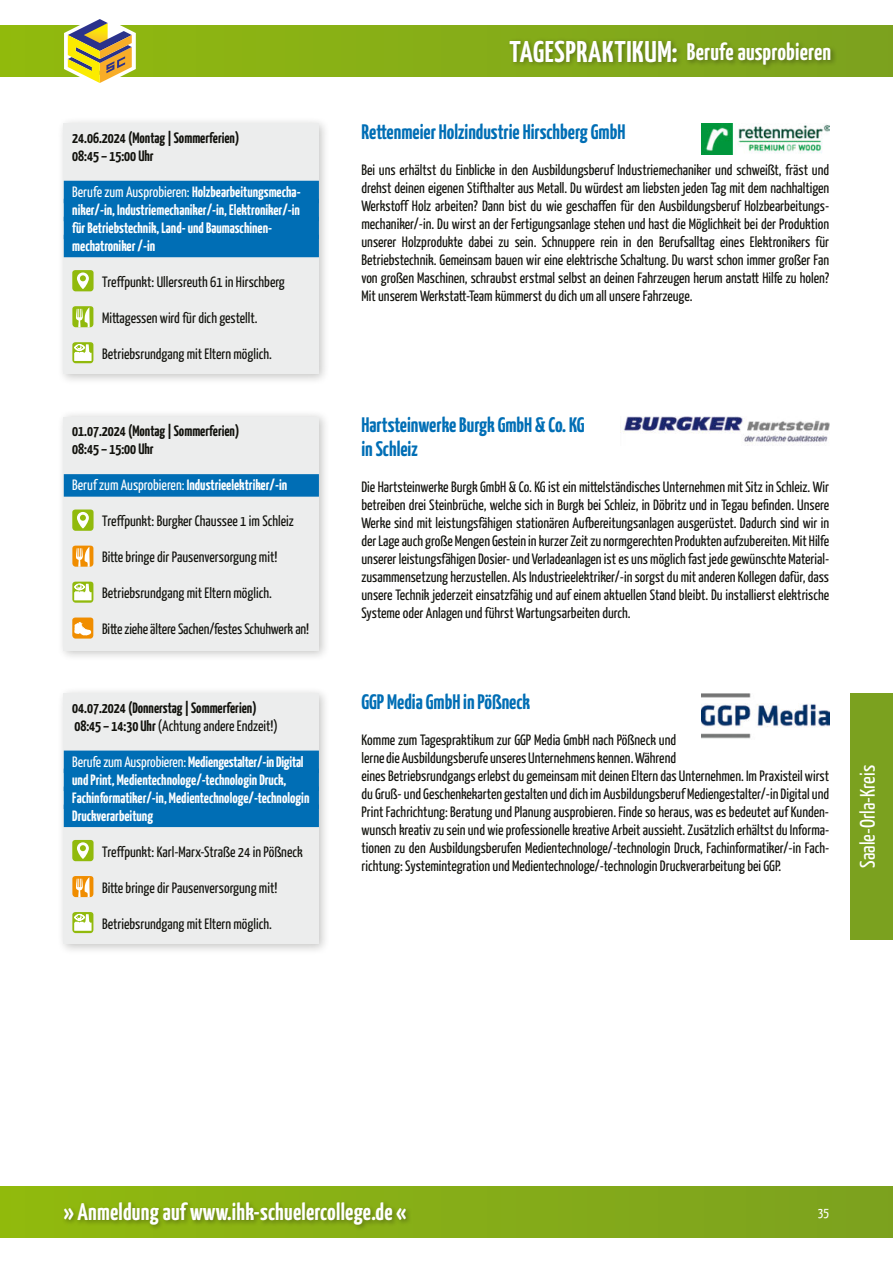
<style>
.page{position:relative;width:893px;height:1263px;background:#fff}
.page>*{position:absolute;margin:0;border:0;box-sizing:border-box;transform-origin:0 0}
.t1{font:700 24px "Yanone Kaffeesatz";letter-spacing:.01em;color:#fff}
.t2{font:700 21px/24px "Yanone Kaffeesatz";color:#006eb5}
.t3{font:21px "Yanone Kaffeesatz";color:#fff}
.t4{font:15px/18px "Yanone Kaffeesatz";color:#12120d;text-align:justify}
.t5{font:700 15px/18px "Yanone Kaffeesatz";color:#fff}
.t6{font:700 15px/18px "Yanone Kaffeesatz";color:#12120d}
.t7{font:13.5px "Yanone Kaffeesatz";color:#fff}
.s1{font-weight:400}
.s2{font-size:30px}
</style>
<div class="page">
<div style="left:850px;top:693px;width:43px;height:247px;background:#7ba11f"></div>
<div style="left:0;top:26px;width:893px;height:51px;background:linear-gradient(to right,#91ba0e,#7ca11f)"></div>
<svg style="left:64px;top:19px;width:72px;height:64px"></svg>
<div style="left:0;top:1186px;width:893px;height:51px;background:linear-gradient(to right,#91ba0e,#7ca120)"></div>
<div style="left:62px;top:1200px;width:350px;height:31px;background:#12120d;opacity:.35"></div>
<div style="left:507px;top:38px;width:330px;height:34px;background:#12120d;opacity:.35"></div>
<div style="left:57px;top:116px;width:273px;height:269px;background:#12120d;opacity:.25"></div>
<div style="left:64px;top:123px;width:255px;height:251px;background:#eceded"></div>
<div style="left:64px;top:181px;width:255px;height:22px;background:#006eb5"></div>
<div style="left:64px;top:199px;width:255px;height:22px;background:#006eb5"></div>
<div style="left:64px;top:217px;width:255px;height:22px;background:#006eb5"></div>
<div style="left:64px;top:235px;width:255px;height:22px;background:#006eb5"></div>
<div style="left:72px;top:270px;width:22px;height:21px;background:#91ba0c;border-radius:3px"></div>
<svg style="left:77px;top:272px;width:12px;height:17px"></svg>
<div style="left:72px;top:306px;width:21px;height:21px;background:#91ba0c;border-radius:3px"></div>
<svg style="left:76px;top:307px;width:14px;height:20px"></svg>
<div style="left:72px;top:342px;width:21px;height:21px;background:#91ba0c;border-radius:3px"></div>
<svg style="left:74px;top:344px;width:18px;height:17px"></svg>
<img style="left:702px;top:123px;width:127px;height:32px">
<div style="left:57px;top:410px;width:273px;height:252px;background:#12120d;opacity:.25"></div>
<div style="left:64px;top:417px;width:255px;height:234px;background:#eceded"></div>
<div style="left:64px;top:474px;width:255px;height:23px;background:#006eb5"></div>
<div style="left:72px;top:509px;width:22px;height:22px;background:#91ba0c;border-radius:3px"></div>
<svg style="left:77px;top:512px;width:12px;height:16px"></svg>
<div style="left:72px;top:546px;width:21px;height:21px;background:#f08d00;border-radius:3px"></div>
<svg style="left:76px;top:547px;width:14px;height:20px"></svg>
<svg style="left:72px;top:582px;width:21px;height:21px"></svg>
<svg style="left:74px;top:584px;width:18px;height:16px"></svg>
<div style="left:72px;top:617px;width:21px;height:22px;background:#f08d00;border-radius:3px"></div>
<svg style="left:74px;top:622px;width:17px;height:13px"></svg>
<img style="left:623px;top:417px;width:206px;height:27px">
<div style="left:57px;top:686px;width:273px;height:269px;background:#12120d;opacity:.25"></div>
<div style="left:64px;top:693px;width:255px;height:251px;background:#eceded"></div>
<div style="left:64px;top:750px;width:255px;height:23px;background:#006eb5"></div>
<div style="left:64px;top:768px;width:255px;height:23px;background:#006eb5"></div>
<div style="left:64px;top:786px;width:255px;height:23px;background:#006eb5"></div>
<div style="left:64px;top:804px;width:255px;height:23px;background:#006eb5"></div>
<div style="left:72px;top:840px;width:22px;height:21px;background:#91ba0c;border-radius:3px"></div>
<svg style="left:77px;top:842px;width:12px;height:17px"></svg>
<div style="left:72px;top:876px;width:21px;height:21px;background:#f08d00;border-radius:3px"></div>
<svg style="left:76px;top:877px;width:14px;height:20px"></svg>
<div style="left:72px;top:912px;width:21px;height:21px;background:#91ba0c;border-radius:3px"></div>
<svg style="left:74px;top:914px;width:18px;height:17px"></svg>
<img style="left:702px;top:693px;width:127px;height:46px">
<p class="t6" style="left:72px;top:129px;width:169px">24.06.2024 (montag | Sommerferien)<br>08:45 – 15:00 uhr</p>
<p class="t5" style="left:72px;top:183px;width:230px"><span class="s1">Berufe zum Ausprobieren:</span> Holzbearbeitungsmecha&shy;niker/-in, industriemechaniker/-in, Elektroniker/-in für Betriebstechnik, Land- und Baumaschinen&shy;mechatroniker /-in</p>
<p class="t4" style="left:102px;top:273px;width:184px">Treffpunkt: Ullersreuth 61 in Hirschberg</p>
<p class="t4" style="left:102px;top:309px;width:157px">Mittagessen wird für dich gestellt .</p>
<p class="t4" style="left:102px;top:345px;width:171px">Betriebsrundgang mit Eltern möglich .</p>
<p class="t6" style="left:72px;top:422px;width:169px">01.07.2024 (montag | Sommerferien)<br>08:45 – 15:00 uhr</p>
<p class="t5" style="left:72px;top:476px;width:216px"><span class="s1">Beruf zum Ausprobieren:</span> industrieelektriker/-in</p>
<p class="t4" style="left:102px;top:512px;width:193px">Treffpunkt: Burgker Chaussee 1 im Schleiz</p>
<p class="t4" style="left:102px;top:548px;width:177px">Bitte bringe dir Pausenversorgung mit!</p>
<p class="t4" style="left:102px;top:584px;width:171px">Betriebsrundgang mit Eltern möglich .</p>
<p class="t4" style="left:102px;top:620px;width:208px">Bitte ziehe ältere Sachen/festes Schuhwerk an!</p>
<p class="t6" style="left:72px;top:698px;width:207px">04.07.2024 (donnerstag | Sommerferien)<br>08:45 – 14:30 uhr <span class="s1">(Achtung andere Endzeit!)</span></p>
<p class="t5" style="left:72px;top:752px;width:239px"><span class="s1">Berufe zum Ausprobieren:</span> mediengestalter/-in digital und print, medientechnologe/-technologin druck, Fachinformatiker/-in, medientechnologe/-technologin druckverarbeitung</p>
<p class="t4" style="left:102px;top:842px;width:202px">Treffpunkt: Karl-Marx-Straße 24 in Pößneck</p>
<p class="t4" style="left:102px;top:878px;width:177px">Bitte bringe dir Pausenversorgung mit!</p>
<p class="t4" style="left:102px;top:914px;width:171px">Betriebsrundgang mit Eltern möglich .</p>
<h1 class="t1" style="left:509px;top:39px;width:323px"><span class="s2">TAGESprAKTiKum:</span> Berufe ausprobieren</h1>
<h2 class="t2" style="left:361px;top:120px;width:265px">rettenmeier Holzindustrie Hirschberg GmbH</h2>
<p class="t4" style="left:361px;top:161px;width:469px">Bei uns erhältst du Einblicke in den Ausbildungsberuf Industriemechaniker und schweißt, fräst und drehst deinen eigenen Stifthalter aus Metall . Du würdest am liebsten jeden Tag mit dem nachhaltigen Werkstoff Holz arbeiten? Dann bist du wie geschaffen für den Ausbildungsberuf Holzbearbeitungs&shy;mechaniker/-in . Du wirst an der Fertigungsanlage stehen und hast die Möglichkeit bei der Produktion unserer Holzprodukte dabei zu sein . Schnuppere rein in den Berufsalltag eines Elektronikers für Betriebs technik . Gemeinsam bauen wir eine elektrische Schaltung . Du warst schon immer großer Fan von großen Maschinen, schraubst erstmal selbst an deinen Fahrzeugen herum anstatt Hilfe zu holen?<br>Mit unserem Werkstatt-Team kümmerst du dich um all unsere Fahrzeuge .</p>
<h2 class="t2" style="left:361px;top:413px;width:225px">Hartsteinwerke Burgk GmbH &amp; co. KG in Schleiz</h2>
<p class="t4" style="left:361px;top:478px;width:469px">Die Hartsteinwerke Burgk GmbH &amp; Co . KG ist ein mittelständisches Unternehmen mit Sitz in Schleiz . Wir betreiben drei Steinbrüche, welche sich in Burgk bei Schleiz, in Döbritz und in Tegau befinden . Unsere Werke sind mit leistungsfähigen stationären Aufbereitungsanlagen ausgerüstet . Dadurch sind wir in der Lage auch große Mengen Gestein in kurzer Zeit zu normgerechten Produkten aufzubereiten . Mit Hilfe unserer leistungsfähigen Dosier- und Verladeanlagen ist es uns möglich fast jede gewünschte Material&shy;zusammensetzung herzustellen . Als Industrieelektriker/-in sorgst du mit anderen Kollegen dafür, dass unsere Technik jederzeit einsatzfähig und auf einem aktuellen Stand bleibt . Du installierst elektrische Systeme oder Anlagen und führst Wartungsarbeiten durch .</p>
<h2 class="t2" style="left:361px;top:689px;width:170px">GGp media GmbH in pößneck</h2>
<p class="t4" style="left:361px;top:730px;width:469px;text-align:left">Komme zum Tagespraktikum zur GGP Media GmbH nach Pößneck und<br>lerne die Ausbildungsberufe unseres Unternehmens kennen . Während<br>eines Betriebsrundgangs erlebst du gemeinsam mit deinen Eltern das Unternehmen . Im Praxisteil wirst du Gruß- und Geschenkekarten gestalten und dich im Ausbildungsberuf Mediengestalter/-in Digital und Print Fachrichtung: Beratung und Planung ausprobieren . Finde so heraus, was es bedeutet auf Kunden&shy;wunsch kreativ zu sein und wie professionelle kreative Arbeit aussieht . Zusätzlich erhältst du Informa&shy;tionen zu den Ausbildungsberufen Medientechnologe/-technologin Druck, Fachinformatiker/-in Fach&shy;richtung: Systemintegration und Medientechnologe/-technologin Druckverarbeitung bei GGP.</p>
<h2 class="t3" style="left:855px;top:868px;width:104px;rotate:-90deg">Saale-Orla-Kreis</h2>
<h1 class="t1" style="left:64px;top:1199px;width:344px">» Anmeldung auf www.ihk-schuelercollege.de «</h1>
<p class="t7" style="left:818px;top:1205px;width:13px">35</p>
</div>
